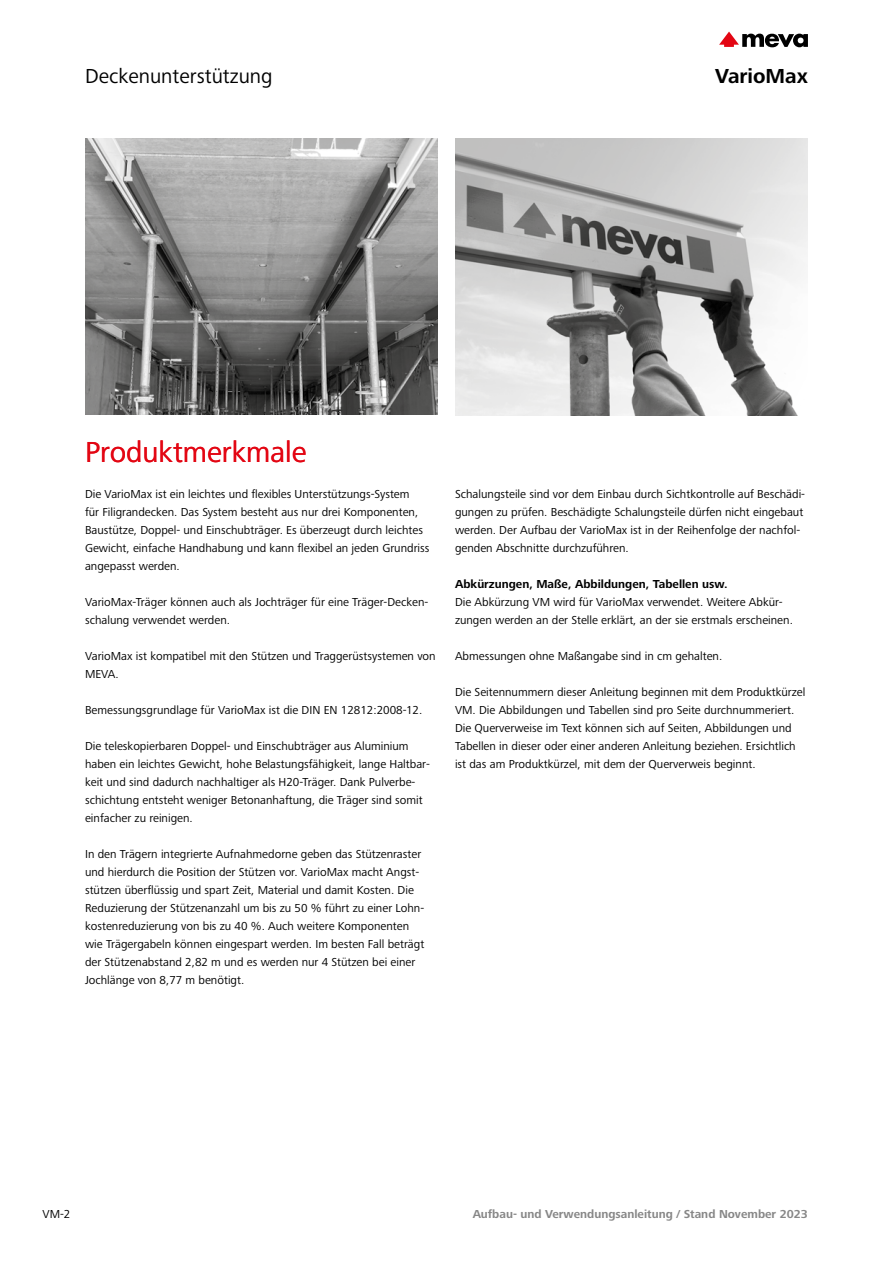
<style>
.page{position:relative;width:893px;height:1263px;background:#fff}
.page>*{position:absolute;margin:0;border:0;box-sizing:border-box;transform-origin:0 0}
.t1{font:30px "Frutiger Next LTW1 G";color:#e30613}
.t2{font:21px "Frutiger Next LTW1 G";color:#000}
.t3{font:700 21px "Frutiger Next LTW1 G";color:#000}
.t4{font:12px/18px "Frutiger Next LTW1 G";color:#000}
.t5{font:700 12px "Frutiger Next LTW1 G";color:#878787}
.t6{font:700 12px "Frutiger Next LTW1 G";color:#000}
</style>
<div class="page">
<svg style="left:719px;top:32px;width:89px;height:15px"></svg>
<img style="left:455px;top:138px;width:353px;height:277px">
<img style="left:85px;top:138px;width:353px;height:277px">
<h2 class="t2" style="left:85px;top:64px;width:189px">Deckenunterstützung</h2>
<h2 class="t3" style="left:715px;top:64px;width:94px">VarioMax</h2>
<h1 class="t1" style="left:85px;top:435px;width:223px">Produktmerkmale</h1>
<p class="t4" style="left:85px;top:485px;width:346px">Die VarioMax ist ein leichtes und flexibles Unterstützungs-System<br>für Filigrandecken. Das System besteht aus nur drei Komponenten, Baustütze, Doppel- und Einschubträger. Es überzeugt durch leichtes Gewicht, einfache Handhabung und kann flexibel an jeden Grundriss angepasst werden.</p>
<p class="t4" style="left:85px;top:593px;width:345px">VarioMax-Träger können auch als Jochträger für eine Träger-Decken&shy;schalung verwendet werden.</p>
<p class="t4" style="left:85px;top:647px;width:352px">VarioMax ist kompatibel mit den Stützen und Traggerüstsystemen von<br>MEVA.</p>
<p class="t4" style="left:85px;top:701px;width:339px">Bemessungsgrundlage für VarioMax ist die DIN EN 12812:2008-12.</p>
<p class="t4" style="left:85px;top:737px;width:346px">Die teleskopierbaren Doppel- und Einschubträger aus Aluminium haben ein leichtes Gewicht, hohe Belastungsfähigkeit, lange Haltbar&shy;keit und sind dadurch nachhaltiger als H20-Träger. Dank Pulverbe&shy;schichtung entsteht weniger Betonanhaftung, die Träger sind somit einfacher zu reinigen.</p>
<p class="t4" style="left:85px;top:845px;width:341px">In den Trägern integrierte Aufnahmedorne geben das Stützenraster und hierdurch die Position der Stützen vor. VarioMax macht Angst&shy;stützen überflüssig und spart Zeit, Material und damit Kosten. Die Reduzierung der Stützenanzahl um bis zu 50 % führt zu einer Lohn&shy;kostenreduzierung von bis zu 40 %. Auch weitere Komponenten wie Trägergabeln können eingespart werden. Im besten Fall beträgt der Stützenabstand 2,82 m und es werden nur 4 Stützen bei einer Jochlänge von 8,77 m benötigt.</p>
<p class="t4" style="left:455px;top:485px;width:352px">Schalungsteile sind vor dem Einbau durch Sichtkontrolle auf Beschädi&shy;gungen zu prüfen. Beschädigte Schalungsteile dürfen nicht eingebaut werden. Der Aufbau der VarioMax ist in der Reihenfolge der nachfol&shy;genden Abschnitte durchzuführen.</p>
<p class="t6" style="left:455px;top:577px;width:274px">Abkürzungen, Maße, Abbildungen, Tabellen usw.</p>
<p class="t4" style="left:455px;top:593px;width:339px">Die Abkürzung VM wird für VarioMax verwendet. Weitere Abkür&shy;zungen werden an der Stelle erklärt, an der sie erstmals erscheinen.</p>
<p class="t4" style="left:455px;top:647px;width:269px">Abmessungen ohne Maßangabe sind in cm gehalten.</p>
<p class="t4" style="left:455px;top:683px;width:352px">Die Seitennummern dieser Anleitung beginnen mit dem Produktkürzel VM. Die Abbildungen und Tabellen sind pro Seite durchnummeriert.<br>Die Querverweise im Text können sich auf Seiten, Abbildungen und Tabellen in dieser oder einer anderen Anleitung beziehen. Ersichtlich ist das am Produktkürzel, mit dem der Querverweis beginnt.</p>
<p class="t4" style="left:43px;top:1205px;width:29px">VM-2</p>
<p class="t5" style="left:473px;top:1207px;width:337px">Aufbau- und Verwendungsanleitung / Stand November 2023</p>
</div>
